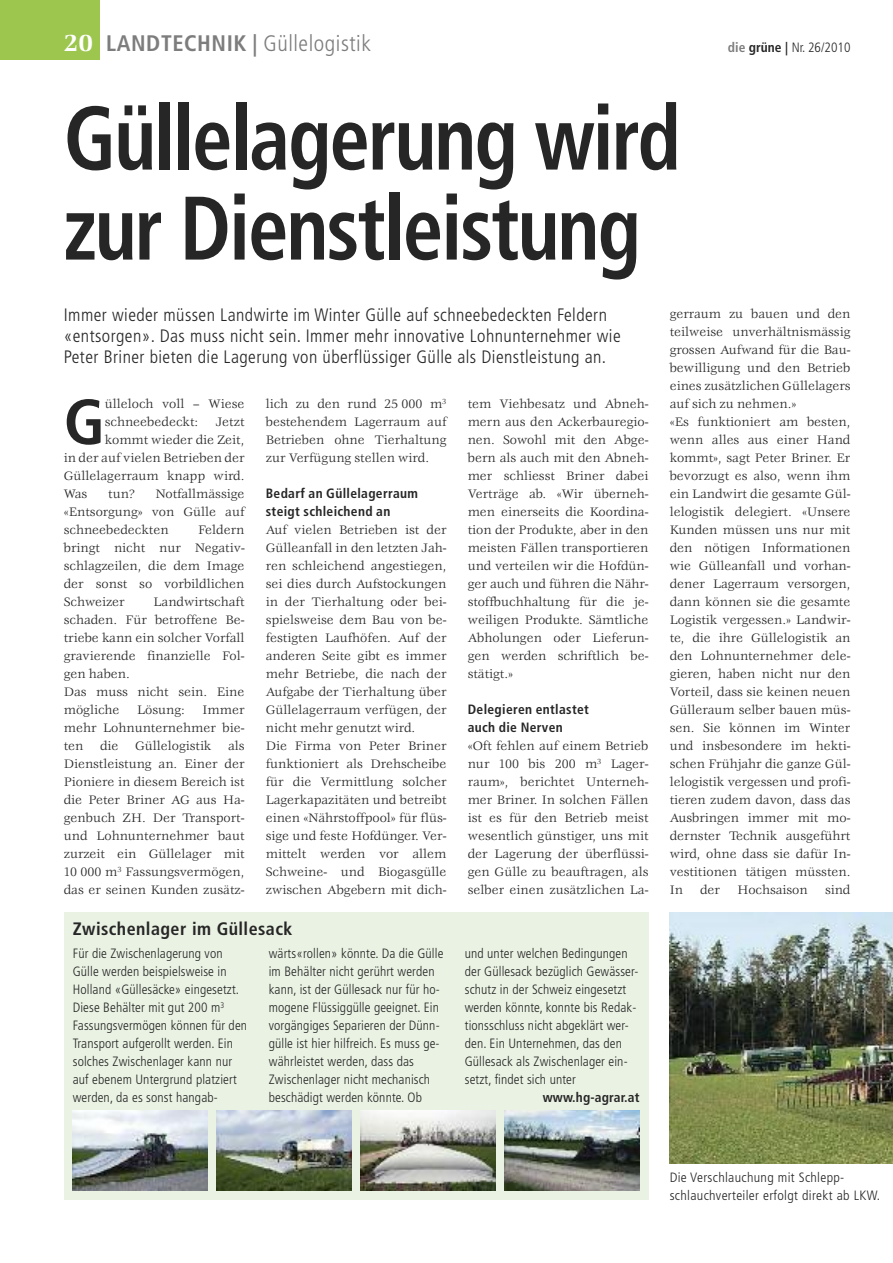
<style>
.page{position:relative;width:893px;height:1263px;background:#fff}
.page>*{position:absolute;margin:0;border:0;box-sizing:border-box;transform-origin:0 0}
.t1{font:700 condensed 90px/90px "Frutiger";letter-spacing:-.025em;color:#272627;scale:.9 1}
.t2{font:700 condensed 63.6px "Frutiger";color:#272627}
.t3{font:300 condensed 22.5px "Frutiger";letter-spacing:.025em;color:#7d7d7d}
.t4{font:300 condensed 18px/21px "Frutiger";letter-spacing:.025em;color:#272627}
.t5{font:700 condensed 18px "Frutiger";letter-spacing:.025em;color:#272627}
.t6{font:13.5px/18px "Veljovic";color:#272627;text-align:justify}
.t7{font:300 condensed 13.5px/18px "Frutiger";letter-spacing:.01em;color:#272627}
.t8{font:700 condensed 13.5px/18px "Frutiger";letter-spacing:.025em;color:#272627}
.s1{font-family:"Veljovic";font-weight:700;font-stretch:normal;font-size:25.5px;color:#fff}
.s2{font-weight:700}
.s3{font-weight:700;color:#7d7d7d}
</style>
<div class="page">
<div style="left:0;top:0;width:100px;height:60px;background:#9dc64e"></div>
<div style="left:64px;top:912px;width:584px;height:288px;background:#eaf3e3"></div>
<img style="left:73px;top:1110px;width:135px;height:80px">
<img style="left:505px;top:1110px;width:134px;height:80px">
<img style="left:361px;top:1110px;width:135px;height:80px">
<img style="left:217px;top:1110px;width:135px;height:80px">
<img style="left:670px;top:912px;width:223px;height:251px">
<h3 class="t3" style="left:64px;top:34px;width:309px"><span class="s1">20</span> <span class="s2">LANDTECHNIK |</span> Güllelogistik</h3>
<p class="t7" style="left:728px;top:40px;width:124px"><span class="s3">die</span> <span class="s2">grüne |</span> Nr. 26/2010</p>
<h1 class="t1" style="left:64px;top:101px;width:687px">Güllelagerung wird zur Dienstleistung</h1>
<h3 class="t4" style="left:64px;top:306px;width:558px">Immer wieder müssen Landwirte im Winter Gülle auf schneebedeckten Feldern «entsorgen». Das muss nicht sein. Immer mehr innovative Lohnunternehmer wie<br>Peter Briner bieten die Lagerung von überflüssiger Gülle als Dienstleistung an.</h3>
<p class="t6" style="left:670px;top:306px;width:182px;text-align:left">gerraum zu bauen und den teilweise unverhältnismässig grossen Aufwand für die Bau&shy;bewilligung und den Betrieb eines zusätzlichen Güllelagers auf sich zu nehmen.»<br>«Es funktioniert am besten, wenn alles aus einer Hand kommt», sagt Peter Briner. Er bevorzugt es also, wenn ihm ein Landwirt die gesamte Gül&shy;lelogistik delegiert. «Unsere<br>Kunden müssen uns nur mit den nötigen Informationen wie Gülleanfall und vorhan&shy;dener Lagerraum versorgen, dann können sie die gesamte<br>Logistik vergessen.» Landwir&shy;te, die ihre Güllelogistik an den Lohnunternehmer dele&shy;gieren, haben nicht nur den<br>Vorteil, dass sie keinen neuen<br>Gülleraum selber bauen müs&shy;sen. Sie können im Winter und insbesondere im hekti&shy;schen Frühjahr die ganze Gül&shy;lelogistik vergessen und profi&shy;tieren zudem davon, dass das<br>Ausbringen immer mit mo&shy;dernster Technik ausgeführt wird, ohne dass sie dafür In&shy;vestitionen tätigen müssten.<br>In</p>
<p class="t6" style="left:266px;top:396px;width:182px">lich zu den rund 25 000 m<sup>3 </sup>bestehendem Lagerraum auf Betrieben ohne Tierhaltung zur Verfügung stellen wird.</p>
<p class="t8" style="left:266px;top:485px;width:154px">Bedarf an Güllelagerraum steigt schleichend an</p>
<p class="t6" style="left:266px;top:522px;width:182px;text-align:left">Auf vielen Betrieben ist der<br>Gülleanfall in den letzten Jah&shy;ren schleichend angestiegen, sei dies durch Aufstockungen in der Tierhaltung oder bei&shy;spielsweise dem Bau von be&shy;festigten Laufhöfen. Auf der anderen Seite gibt es immer mehr Betriebe, die nach der<br>Aufgabe der Tierhaltung über<br>Güllelagerraum verfügen, der nicht mehr genutzt wird.<br>Die Firma von Peter Briner funktioniert als Drehscheibe für die Vermittlung solcher<br>Lagerkapazitäten und betreibt einen «Nährstoffpool» für flüs&shy;sige und feste Hofdünger. Ver&shy;mittelt werden vor allem<br>Schweine- und Biogasgülle zwischen Abgebern mit dich-</p>
<p class="t6" style="left:468px;top:396px;width:182px">tem Viehbesatz und Abneh&shy;mern aus den Ackerbauregio&shy;nen. Sowohl mit den Abge&shy;bern als auch mit den Abneh&shy;mer schliesst Briner dabei Verträge ab. «Wir überneh&shy;men einerseits die Koordina&shy;tion der Produkte, aber in den meisten Fällen transportieren und verteilen wir die Hofdün&shy;ger auch und führen die Nähr&shy;stoffbuchhaltung für die je&shy;weiligen Produkte. Sämtliche Abholungen oder Lieferun&shy;gen werden schriftlich be&shy;stätigt.»</p>
<p class="t8" style="left:468px;top:701px;width:123px">Delegieren entlastet auch die Nerven</p>
<p class="t6" style="left:468px;top:738px;width:182px">«Oft fehlen auf einem Betrieb nur 100 bis 200 m<sup>3</sup> Lager&shy;raum», berichtet Unterneh&shy;mer Briner. In solchen Fällen ist es für den Betrieb meist wesentlich günstiger, uns mit der Lagerung der überflüssi&shy;gen Gülle zu beauftragen, als selber einen zusätzlichen La-</p>
<h2 class="t2" style="left:64px;top:396px;width:43px">G</h2>
<p class="t6" style="left:105px;top:396px;width:141px">ülleloch voll – Wiese schneebedeckt:</p>
<p class="t6" style="left:216px;top:414px;width:30px">Jetzt</p>
<p class="t6" style="left:105px;top:432px;width:141px">kommt wieder die Zeit,</p>
<p class="t6" style="left:64px;top:450px;width:182px">in der auf vielen Betrieben der</p>
<p class="t6" style="left:64px;top:468px;width:182px">Güllelagerraum knapp wird.</p>
<p class="t6" style="left:64px;top:486px;width:25px">Was</p>
<p class="t6" style="left:108px;top:486px;width:28px">tun?</p>
<p class="t6" style="left:64px;top:486px;width:182px;text-indent:92px">Notfallmässige «Entsorgung» von Gülle auf schneebedeckten</p>
<p class="t6" style="left:64px;top:522px;width:182px;text-indent:134px">Feldern bringt nicht nur Negativ&shy;schlagzeilen, die dem Image der sonst so vorbildlichen Schweizer</p>
<p class="t6" style="left:64px;top:594px;width:182px;text-align:left;text-indent:90px">Landwirtschaft schaden. Für betroffene Be&shy;triebe kann ein solcher Vorfall gravierende finanzielle Fol&shy;gen haben.<br>Das muss nicht sein. Eine mögliche</p>
<p class="t6" style="left:137px;top:702px;width:49px">Lösung:</p>
<p class="t6" style="left:64px;top:702px;width:182px;text-indent:139px">Immer mehr Lohnunternehmer bie&shy;ten die Güllelogistik als Dienstleistung an. Einer der Pioniere in diesem Bereich ist die Peter Briner AG aus Ha&shy;genbuch ZH. Der Transport&shy;und Lohnunternehmer baut zurzeit ein Güllelager mit 10 000 m<sup>3</sup> Fassungsvermögen, das er seinen Kunden zusätz-</p>
<p class="t6" style="left:700px;top:882px;width:21px">der</p>
<p class="t6" style="left:737px;top:882px;width:72px">Hochsaison</p>
<p class="t6" style="left:825px;top:882px;width:27px">sind</p>
<h3 class="t5" style="left:73px;top:921px;width:221px">Zwischenlager im Güllesack</h3>
<p class="t7" style="left:73px;top:946px;width:176px">Für die Zwischenlagerung von<br>Gülle werden beispielsweise in<br>Holland «Güllesäcke» eingesetzt.<br>Diese Behälter mit gut 200 m<sup>3<br></sup>Fassungsvermögen können für den<br>Transport aufgerollt werden. Ein solches Zwischenlager kann nur auf ebenem Untergrund platziert werden, da es sonst hangab-</p>
<p class="t7" style="left:269px;top:946px;width:176px">wärts«rollen» könnte. Da die Gülle im Behälter nicht gerührt werden kann, ist der Güllesack nur für ho&shy;mogene Flüssiggülle geeignet. Ein vorgängiges Separieren der Dünn&shy;gülle ist hier hilfreich. Es muss ge&shy;währleistet werden, dass das Zwischenlager nicht mechanisch beschädigt werden könnte. Ob</p>
<p class="t7" style="left:465px;top:946px;width:175px">und unter welchen Bedingungen der Güllesack bezüglich Gewässer&shy;schutz in der Schweiz eingesetzt werden könnte, konnte bis Redak&shy;tionsschluss nicht abgeklärt wer&shy;den. Ein Unternehmen, das den<br>Güllesack als Zwischenlager ein&shy;setzt, findet sich unter</p>
<p class="t8" style="left:543px;top:1090px;width:98px">www.hg-agrar.at</p>
<p class="t7" style="left:670px;top:1169px;width:212px">Die Verschlauchung mit Schlepp&shy;schlauchverteiler erfolgt direkt ab LKW.</p>
</div>
